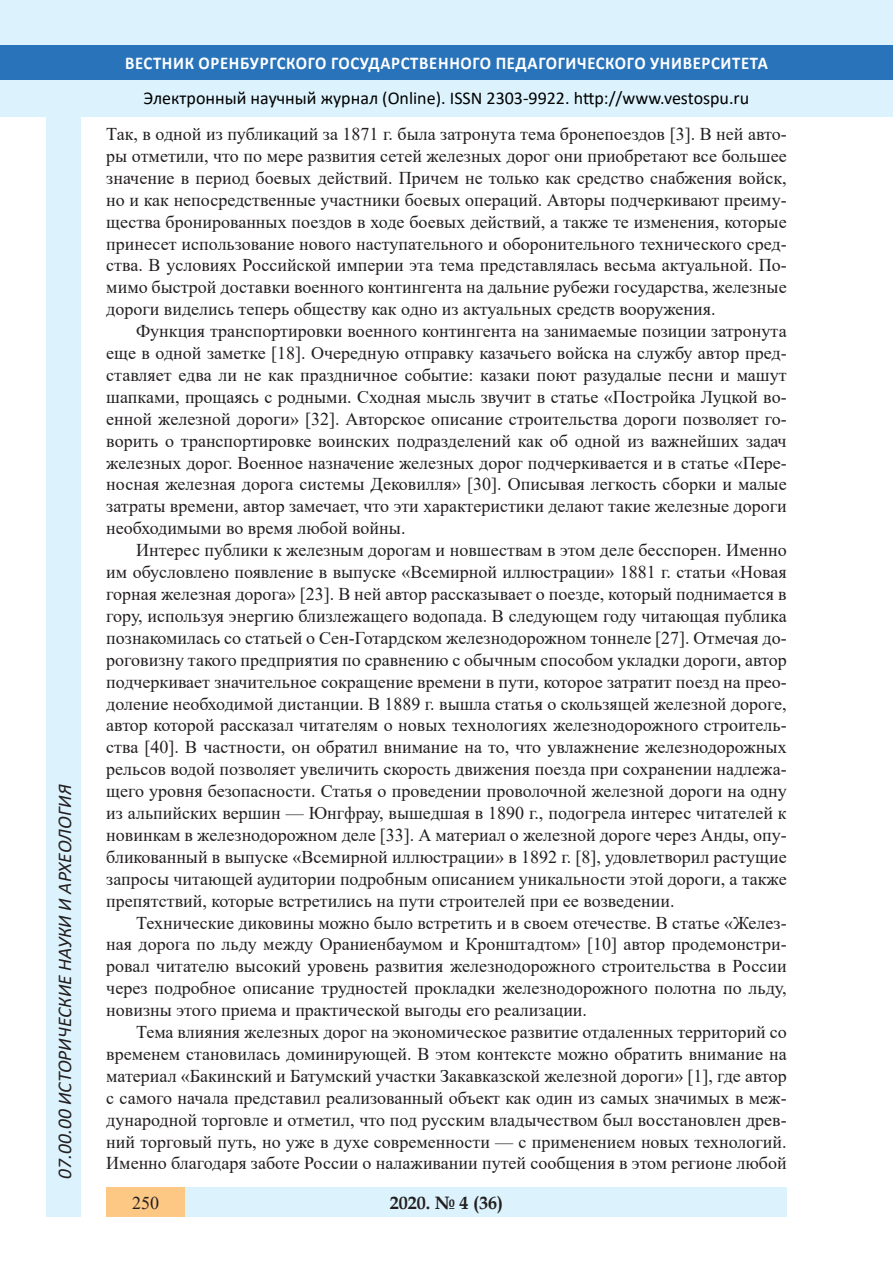
<style>
.page{position:relative;width:893px;height:1263px;background:#fff}
.page>*{position:absolute;margin:0;border:0;box-sizing:border-box;transform-origin:0 0}
.t1{font:italic 19.5px "Calibri";color:#231f20}
.Стиль2{font:18px/21.9px "Times New Roman";color:#231f20;text-align:justify}
.t2{font:18px "Calibri";color:#000}
.t3{font:700 18px "Calibri";letter-spacing:.04em;color:#fff;scale:.93 1}
.t4{font:700 18px "Book Antiqua";color:#231f20}
</style>
<div class="page">
<div style="left:0;top:0;width:893px;height:116px;background:#dcf2fc"></div>
<div style="left:0;top:45px;width:893px;height:34px;background:#2873ba"></div>
<div style="left:106px;top:1188px;width:681px;height:29px;background:#dcf2fc"></div>
<div style="left:106px;top:1188px;width:79px;height:29px;background:#fdc784"></div>
<div style="left:47px;top:116px;width:34px;height:1101px;background:#dcf2fc"></div>
<p class="t1" style="left:51px;top:1179px;width:395px;rotate:-90deg">07.00.00 ИСТОРИЧЕСКИЕ НАУКИ И АРХЕОЛОГИЯ</p>
<p class="t1" style="left:51px;top:1105px;width:206px;rotate:-90deg">БИОЛОГИЧЕСКИЕ НАУКИ</p>
<p class="t1" style="left:51px;top:1169px;width:11px;rotate:-90deg">3</p>
<p class="t3" style="left:125px;top:50px;width:693px">ВЕСТНИК ОРЕНБУРГСКОГО ГОСУДАРСТВЕННОГО ПЕДАГОГИЧЕСКОГО УНИВЕРСИТЕТА</p>
<p class="t2" style="left:144px;top:85px;width:607px">Электронный научный журнал (Online). ISSN 2303-9922. http://www.vestospu.ru</p>
<p class="t2" style="left:583px;top:85px;width:13px">t</p>
<p class="t2" style="left:583px;top:85px;width:13px">t</p>
<p class="Стиль2" style="left:106px;top:122px;width:682px">Так, в одной из публикаций за 1871 г. была затронута тема бронепоездов [3]. В ней авто&shy;ры отметили, что по мере развития сетей железных дорог они приобретают все большее значение в период боевых действий. Причем не только как средство снабжения войск, но и как непосредственные участники боевых операций. Авторы подчеркивают преиму&shy;щества бронированных поездов в ходе боевых действий, а также те изменения, которые принесет использование нового наступательного и оборонительного технического сред&shy;ства. В условиях Российской империи эта тема представлялась весьма актуальной. По&shy;мимо быстрой доставки военного контингента на дальние рубежи государства, железные дороги виделись теперь обществу как одно из актуальных средств вооружения.</p>
<p class="Стиль2" style="left:106px;top:320px;width:682px;text-indent:30px">Функция транспортировки военного контингента на занимаемые позиции затронута еще в одной заметке [18]. Очередную отправку казачьего войска на службу автор пред&shy;ставляет едва ли не как праздничное событие: казаки поют разудалые песни и машут шапками, прощаясь с родными. Сходная мысль звучит в статье «Постройка Луцкой во&shy;енной железной дороги» [32]. Авторское описание строительства дороги позволяет го&shy;ворить о транспортировке воинских подразделений как об одной из важнейших задач железных дорог. Военное назначение железных дорог подчеркивается и в статье «Пере&shy;носная железная дорога системы Дековилля» [30]. Описывая легкость сборки и малые затраты времени, автор замечает, что эти характеристики делают такие железные дороги необходимыми во время любой войны.</p>
<p class="Стиль2" style="left:106px;top:539px;width:682px;text-indent:30px">Интерес публики к железным дорогам и новшествам в этом деле бесспорен. Именно им обусловлено появление в выпуске «Всемирной иллюстрации» 1881 г. статьи «Новая горная железная дорога» [23]. В ней автор рассказывает о поезде, который поднимается в гору, используя энергию близлежащего водопада. В следующем году читающая публика познакомилась со статьей о Сен-Готардском железнодорожном тоннеле [27]. Отмечая до&shy;роговизну такого предприятия по сравнению с обычным способом укладки дороги, автор подчеркивает значительное сокращение времени в пути, которое затратит поезд на прео&shy;доление необходимой дистанции. В 1889 г. вышла статья о скользящей железной дороге, автор которой рассказал читателям о новых технологиях железнодорожного строитель&shy;ства [40]. В частности, он обратил внимание на то, что увлажнение железнодорожных рельсов водой позволяет увеличить скорость движения поезда при сохранении надлежа&shy;щего уровня безопасности. Статья о проведении проволочной железной дороги на одну из альпийских вершин — Юнгфрау, вышедшая в 1890 г., подогрела интерес читателей к новинкам в железнодорожном деле [33]. А материал о железной дороге через Анды, опу&shy;бликованный в выпуске «Всемирной иллюстрации» в 1892 г. [8], удовлетворил растущие запросы читающей аудитории подробным описанием уникальности этой дороги, а также препятствий, которые встретились на пути строителей при ее возведении.</p>
<p class="Стиль2" style="left:106px;top:911px;width:682px;text-indent:30px">Технические диковины можно было встретить и в своем отечестве. В статье «Желез&shy;ная дорога по льду между Ораниенбаумом и Кронштадтом» [10] автор продемонстри&shy;ровал читателю высокий уровень развития железнодорожного строительства в России через подробное описание трудностей прокладки железнодорожного полотна по льду, новизны этого приема и практической выгоды его реализации.</p>
<p class="Стиль2" style="left:106px;top:1020px;width:682px;text-indent:30px">Тема влияния железных дорог на экономическое развитие отдаленных территорий со временем становилась доминирующей. В этом контексте можно обратить внимание на материал «Бакинский и Батумский участки Закавказской железной дороги» [1], где автор с самого начала представил реализованный объект как один из самых значимых в меж&shy;дународной торговле и отметил, что под русским владычеством был восстановлен древ&shy;ний торговый путь, но уже в духе современности — с применением новых технологий.<br>Именно благодаря заботе России о налаживании путей сообщения в этом регионе любой</p>
<p class="t4" style="left:390px;top:1190px;width:115px">2020. № 4 (36)</p>
<p class="Стиль2" style="left:132px;top:1191px;width:28px">250</p>
<p class="t4" style="left:460px;top:1190px;width:10px">2</p>
<p class="t4" style="left:408px;top:1190px;width:19px">18</p>
<p class="t4" style="left:460px;top:1190px;width:39px">1 25</p>
</div>
